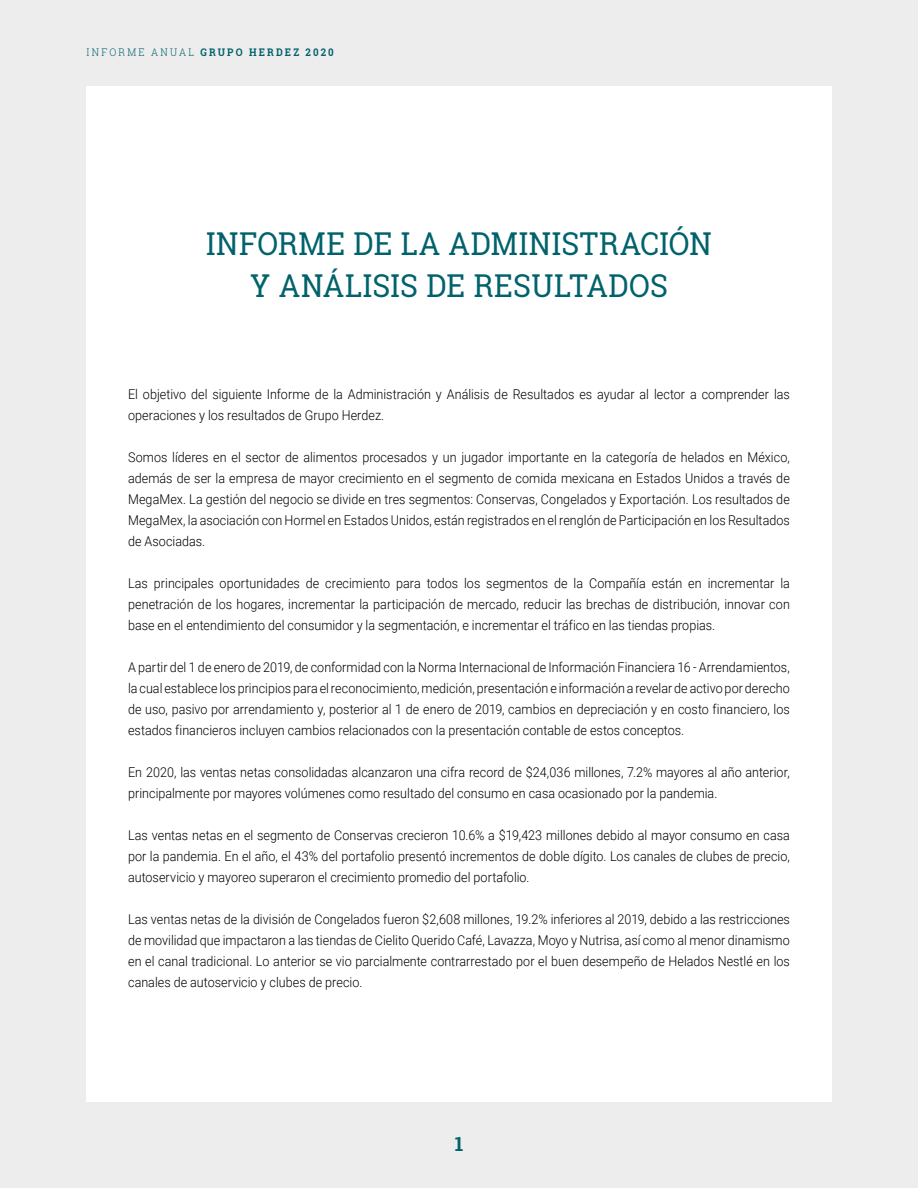
<style>
.page{position:relative;width:918px;height:1188px;background:#ededed}
.page>*{position:absolute;margin:0;border:0;box-sizing:border-box;transform-origin:0 0}
.t1{font:31.5px/42px "Roboto Slab";letter-spacing:.01em;color:#00626b;text-align:center;scale:.93 1}
.t2{font:700 19.5px "Roboto Slab";color:#00626b}
.t3{font:300 13.5px/21px "Roboto";color:#000;text-align:justify;scale:.93 1}
.t4{font:700 10.5px "Roboto Slab";letter-spacing:.22em;color:#00626b;scale:.93 1}
.s1{font-weight:300}
</style>
<div class="page">
<div style="left:86px;top:86px;width:746px;height:1016px;background:#fff"></div>
<p class="t4" style="left:86px;top:45px;width:268px"><span class="s1">INFORME ANUAL</span> GRUPO HERDEZ 2020</p>
<h1 class="t1" style="left:206px;top:222px;width:545px">INFORME DE LA ADMINISTRACIÓN<br>Y ANÁLISIS DE RESULTADOS</h1>
<p class="t3" style="left:128px;top:383px;width:713px">El objetivo del siguiente Informe de la Administración y Análisis de Resultados es ayudar al lector a comprender las operaciones y los resultados de Grupo Herdez.</p>
<p class="t3" style="left:128px;top:446px;width:713px">Somos líderes en el sector de alimentos procesados y un jugador importante en la categoría de helados en México, además de ser la empresa de mayor crecimiento en el segmento de comida mexicana en Estados Unidos a través de MegaMex. La gestión del negocio se divide en tres segmentos: Conservas, Congelados y Exportación. Los resultados de MegaMex, la asociación con Hormel en Estados Unidos, están registrados en el renglón de Participación en los Resultados de Asociadas.</p>
<p class="t3" style="left:128px;top:572px;width:713px">Las principales oportunidades de crecimiento para todos los segmentos de la Compañía están en incrementar la penetración de los hogares, incrementar la participación de mercado, reducir las brechas de distribución, innovar con base en el entendimiento del consumidor y la segmentación, e incrementar el tráfico en las tiendas propias.</p>
<p class="t3" style="left:128px;top:656px;width:713px">A partir del 1 de enero de 2019, de conformidad con la Norma Internacional de Información Financiera 16 - Arrendamientos, la cual establece los principios para el reconocimiento, medición, presentación e información a revelar de activo por derecho de uso, pasivo por arrendamiento y, posterior al 1 de enero de 2019, cambios en depreciación y en costo financiero, los estados financieros incluyen cambios relacionados con la presentación contable de estos conceptos.</p>
<p class="t3" style="left:128px;top:761px;width:713px">En 2020, las ventas netas consolidadas alcanzaron una cifra record de $24,036 millones, 7.2% mayores al año anterior, principalmente por mayores volúmenes como resultado del consumo en casa ocasionado por la pandemia.</p>
<p class="t3" style="left:128px;top:824px;width:713px">Las ventas netas en el segmento de Conservas crecieron 10.6% a $19,423 millones debido al mayor consumo en casa por la pandemia. En el año, el 43% del portafolio presentó incrementos de doble dígito. Los canales de clubes de precio, autoservicio y mayoreo superaron el crecimiento promedio del portafolio.</p>
<p class="t3" style="left:128px;top:908px;width:713px">Las ventas netas de la división de Congelados fueron $2,608 millones, 19.2% inferiores al 2019, debido a las restricciones de movilidad que impactaron a las tiendas de Cielito Querido Café, Lavazza, Moyo y Nutrisa, así como al menor dinamismo en el canal tradicional. Lo anterior se vio parcialmente contrarrestado por el buen desempeño de Helados Nestlé en los canales de autoservicio y clubes de precio.</p>
<h2 class="t2" style="left:455px;top:1130px;width:10px">1</h2>
</div>
